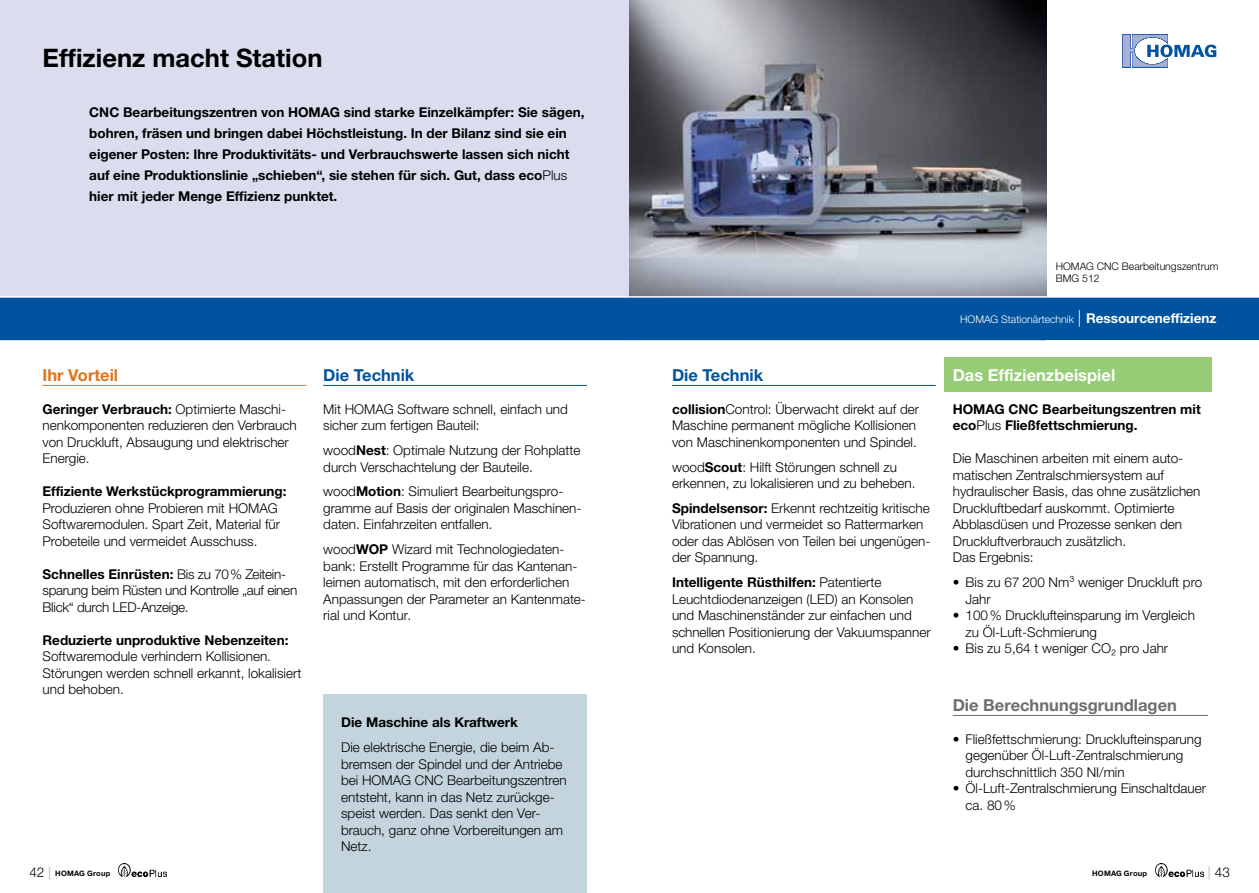
<style>
.page{position:relative;width:1259px;height:893px;background:#fff}
.page>*{position:absolute;margin:0;border:0;box-sizing:border-box;transform-origin:0 0}
.t1{font:700 25.5px "Helvetica Neue LTW1 G";color:#000}
.t2{font:700 16.5px "Helvetica Neue LTW1 G";color:#6d6e71}
.t3{font:700 16.5px "Helvetica Neue LTW1 G";color:#fff}
.t4{font:700 16.5px "Helvetica Neue LTW1 G";color:#00539f}
.t5{font:700 16.5px "Helvetica Neue LTW1 G";color:#de761c}
.t6{font:300 13.5px/16.5px "Helvetica Neue LTW1 G";color:#000}
.t7{font:700 13.5px/21px "Helvetica Neue LTW1 G";color:#000}
.t8{font:300 13.5px/16.5px "Helvetica Neue LTW1 G";letter-spacing:-.02em;color:#000}
.t9{font:300 10.5px "Helvetica Neue LTW1 G";color:#fff}
.t10{font:300 10.5px/12px "Helvetica Neue LTW1 G";color:#000}
.t11{font:700 7.5px "Helvetica Neue LTW1 G";letter-spacing:.03em;color:#000}
.s1{font-weight:300}
.s2{font-weight:700}
.s3{font-size:16.5px}
.s4{font-weight:700;font-size:13.5px}
.s5{font-weight:300;font-size:13.5px}
.s6{font-weight:300;font-size:13.5px;color:#a7a9ac}
.s7{color:#a7a9ac}
</style>
<div class="page">
<div style="left:944px;top:357px;width:268px;height:34px;background:#95cc75"></div>
<div style="left:0;top:0;width:629px;height:340px;background:#d9ddee"></div>
<hr style="left:952px;top:715px;width:256px;height:1px;background:#6d6e71">
<hr style="left:43px;top:385px;width:263px;height:1px;background:#de761c">
<hr style="left:323px;top:385px;width:264px;height:1px;background:#00539f">
<img style="left:629px;top:0;width:417px;height:296px">
<svg style="left:1122px;top:35px;width:94px;height:32px"></svg>
<div style="left:0;top:298px;width:1259px;height:42px;background:#00539f"></div>
<hr style="left:0;top:296px;width:1259px;height:2px;background:#fff">
<div style="left:323px;top:694px;width:264px;height:199px;background:#c3d4dd"></div>
<hr style="left:672px;top:385px;width:263px;height:1px;background:#00539f">
<img style="left:118px;top:864px;width:49px;height:12px">
<img style="left:1155px;top:864px;width:48px;height:12px">
<h1 class="t1" style="left:43px;top:42px;width:281px">Effizienz macht Station</h1>
<p class="t7" style="left:89px;top:101px;width:497px">CNC Bearbeitungszentren von HOMAG sind starke Einzelkämpfer: Sie sägen, bohren, fräsen und bringen dabei Höchstleistung. In der Bilanz sind sie ein eigener Posten: Ihre Produktivitäts- und Verbrauchswerte lassen sich nicht auf eine Produktionslinie „schieben“, sie stehen für sich. Gut, dass eco<span class="s1">Plus </span>hier mit jeder Menge Effizienz punktet.</p>
<p class="t5" style="left:43px;top:365px;width:77px">Ihr Vorteil</p>
<p class="t6" style="left:43px;top:401px;width:256px"><span class="s2">Geringer Verbrauch:</span> Optimierte Maschi&shy;nenkomponenten reduzieren den Verbrauch von Druckluft, Absaugung und elektrischer Energie.</p>
<p class="t7" style="left:43px;top:481px;width:245px">Effiziente Werkstückprogrammierung:</p>
<p class="t6" style="left:43px;top:500px;width:239px">Produzieren ohne Probieren mit HOMAG<br>Softwaremodulen. Spart Zeit, Material für<br>Probeteile und vermeidet Ausschuss.</p>
<p class="t8" style="left:43px;top:566px;width:256px"><span class="s2">Schnelles Einrüsten:</span> Bis zu 70% Zeitein&shy;sparung beim Rüsten und Kontrolle „auf einen<br>Blick“ durch LED-Anzeige.</p>
<p class="t7" style="left:43px;top:629px;width:247px">Reduzierte unproduktive Nebenzeiten:</p>
<p class="t6" style="left:43px;top:648px;width:260px">Softwaremodule verhindern Kollisionen.<br>Störungen werden schnell erkannt, lokalisiert und behoben.</p>
<p class="t4" style="left:323px;top:365px;width:93px">Die Technik</p>
<p class="t6" style="left:323px;top:401px;width:246px">Mit HOMAG Software schnell, einfach und sicher zum fertigen Bauteil:</p>
<p class="t6" style="left:323px;top:442px;width:259px">wood<span class="s2">Nest</span>: Optimale Nutzung der Rohplatte durch Verschachtelung der Bauteile.</p>
<p class="t6" style="left:323px;top:483px;width:260px">wood<span class="s2">Motion</span>: Simuliert Bearbeitungspro&shy;gramme auf Basis der originalen Maschinen&shy;daten. Einfahrzeiten entfallen.</p>
<p class="t6" style="left:323px;top:541px;width:264px">wood<span class="s2">WOP</span> Wizard mit Technologiedaten&shy;bank: Erstellt Programme für das Kantenan&shy;leimen automatisch, mit den erforderlichen Anpassungen der Parameter an Kantenmate&shy;rial und Kontur.</p>
<p class="t7" style="left:341px;top:712px;width:178px">Die Maschine als Kraftwerk</p>
<p class="t6" style="left:341px;top:739px;width:227px">Die elektrische Energie, die beim Ab&shy;bremsen der Spindel und der Antriebe bei HOMAG CNC Bearbeitungszentren entsteht, kann in das Netz zurückge&shy;speist werden. Das senkt den Ver&shy;brauch, ganz ohne Vorbereitungen am<br>Netz.</p>
<p class="t4" style="left:672px;top:365px;width:93px">Die Technik</p>
<p class="t6" style="left:672px;top:401px;width:249px"><span class="s2">collision</span>Control: Überwacht direkt auf der<br>Maschine permanent mögliche Kollisionen von Maschinenkomponenten und Spindel.</p>
<p class="t6" style="left:672px;top:458px;width:245px">wood<span class="s2">Scout</span>: Hilft Störungen schnell zu erkennen, zu lokalisieren und zu beheben.</p>
<p class="t6" style="left:672px;top:500px;width:260px"><span class="s2">Spindelsensor:</span> Erkennt rechtzeitig kritische Vibrationen und vermeidet so Rattermarken oder das Ablösen von Teilen bei ungenügen&shy;der Spannung.</p>
<p class="t6" style="left:672px;top:574px;width:260px"><span class="s2">Intelligente Rüsthilfen:</span> Patentierte Leuchtdiodenanzeigen (LED) an Konsolen und Maschinenständer zur einfachen und schnellen Positionierung der Vakuumspanner und Konsolen.</p>
<p class="t10" style="left:1055px;top:260px;width:164px">HOMAG CNC Bearbeitungszentrum<br>BMG 512</p>
<p class="t9" style="left:960px;top:313px;width:258px">HOMAG Stationärtechnik <span class="s3">|</span> <span class="s4">Ressourceneffizienz</span></p>
<p class="t3" style="left:952px;top:365px;width:164px">Das Effizienzbeispiel</p>
<p class="t7" style="left:952px;top:401px;width:249px;line-height:16.5px">HOMAG CNC Bearbeitungszentren mit eco<span class="s1">Plus</span> Fließfettschmierung.</p>
<p class="t6" style="left:952px;top:450px;width:249px">Die Maschinen arbeiten mit einem auto&shy;matischen Zentralschmiersystem auf hydraulischer Basis, das ohne zusätzlichen Druckluftbedarf auskommt. Optimierte Abblasdüsen und Prozesse senken den Druckluftverbrauch zusätzlich.<br>Das Ergebnis:</p>
<p class="t6" style="left:965px;top:574px;width:238px;text-indent:-13px">• Bis zu 67 200 Nm³ weniger Druckluft pro<br>Jahr</p>
<p class="t6" style="left:965px;top:607px;width:231px;text-indent:-13px">• 100% Drucklufteinsparung im Vergleich zu Öl-Luft-Schmierung</p>
<p class="t6" style="left:952px;top:640px;width:217px">• Bis zu 5,64 t weniger CO₂ pro Jahr</p>
<p class="t2" style="left:952px;top:695px;width:226px">Die Berechnungsgrundlagen</p>
<p class="t6" style="left:965px;top:731px;width:238px;text-indent:-13px">• Fließfettschmierung: Drucklufteinsparung gegenüber Öl-Luft-Zentralschmierung durchschnittlich 350 NI/min</p>
<p class="t6" style="left:965px;top:780px;width:242px;text-indent:-13px">• Öl-Luft-Zentralschmierung Einschaltdauer ca. 80%</p>
<p class="t11" style="left:30px;top:868px;width:82px"><span class="s5">42</span> <span class="s6">|</span> HOMAG Group</p>
<p class="t11" style="left:1092px;top:868px;width:56px">HOMAG Group</p>
<p class="t6" style="left:1208px;top:864px;width:23px"><span class="s7">|</span> 43</p>
</div>
